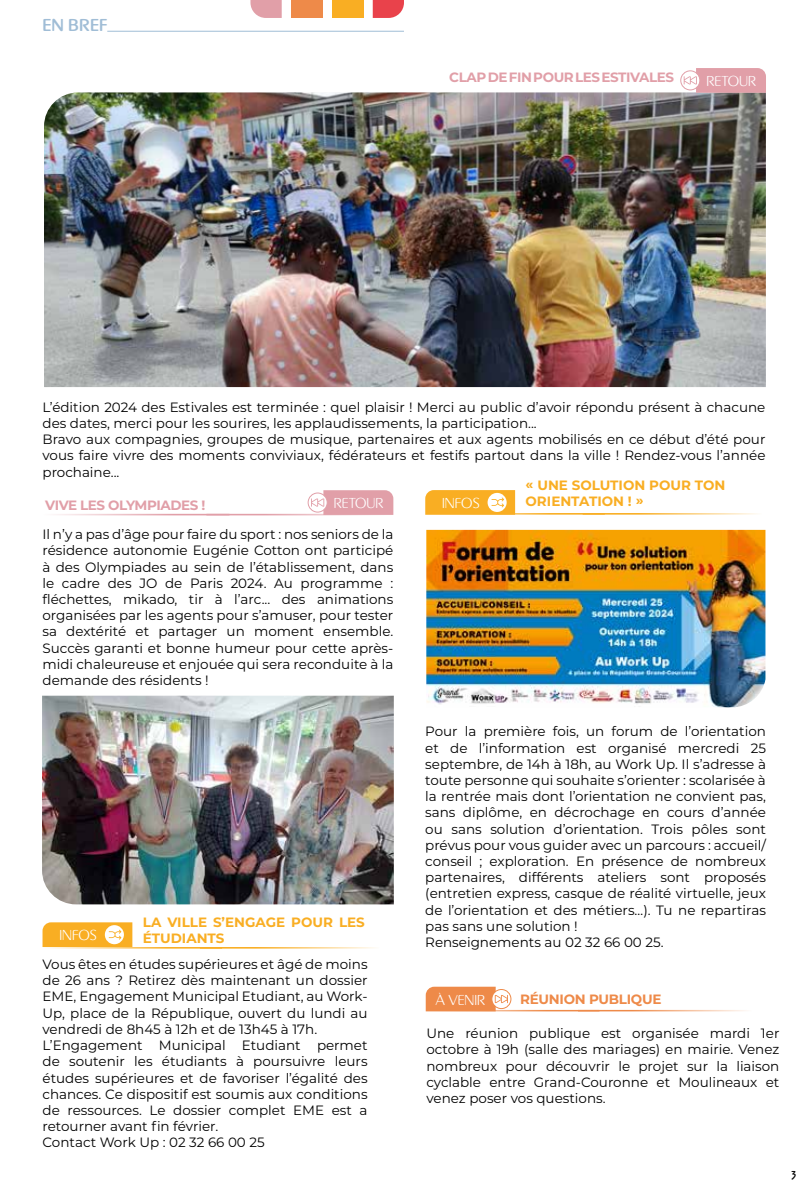
<style>
.page{position:relative;width:808px;height:1191px;background:#fff}
.page>*{position:absolute;margin:0;border:0;box-sizing:border-box;transform-origin:0 0}
.t1{font:500 18px "Pinot Grigio Modern";color:#a0bdd6}
.t2{font:300 15px "Pinot Grigio Modern";color:#fff}
.t3{font:13.5px/16.2px "Montserrat";color:#000}
.t4{font:700 13.5px/16.2px "Montserrat";color:#f9ae23}
.t5{font:700 13.5px "Montserrat";letter-spacing:-.03em;color:#e19fa8}
.t6{font:700 13.5px "Montserrat";letter-spacing:-.02em;color:#ee8a49}
.t7{font:500 12px "Pinot Grigio Modern";color:#000}
</style>
<div class="page">
<img style="left:44px;top:92px;width:722px;height:295px">
<img style="left:426px;top:530px;width:339px;height:177px">
<svg style="left:681px;top:71px;width:19px;height:19px"></svg>
<div style="left:680px;top:70px;width:20px;height:20px;border:1px solid #e19fa8;border-radius:50%"></div>
<svg style="left:684px;top:68px;width:82px;height:25px;background:#e4acb4"></svg>
<img style="left:42px;top:695px;width:352px;height:209px">
<div style="left:491px;top:989px;width:20px;height:20px;border:1px solid #ee8a49;border-radius:50%"></div>
<svg style="left:426px;top:986px;width:82px;height:24px;background:#f09d66"></svg>
<hr style="left:426px;top:1010px;width:173px;height:1px;background:#ee8a49">
<hr style="left:578px;top:1010px;width:174px;height:1px;background:#ee8a49">
<svg style="left:373px;top:0;width:31px;height:18px"></svg>
<div style="left:332px;top:0;width:31px;height:18px;background:#f9ae23"></div>
<div style="left:291px;top:0;width:31px;height:18px;background:#ee8a49"></div>
<svg style="left:250px;top:0;width:32px;height:18px"></svg>
<hr style="left:107px;top:31px;width:297px;height:1px;background:#a0bdd6">
<hr style="left:43px;top:514px;width:186px;height:1px;background:#e19fa8">
<hr style="left:206px;top:514px;width:187px;height:1px;background:#e19fa8">
<div style="left:308px;top:492px;width:20px;height:20px;border:1px solid #e19fa8;border-radius:50%"></div>
<svg style="left:311px;top:490px;width:82px;height:25px;background:#e5acb4"></svg>
<hr style="left:43px;top:947px;width:179px;height:1px;background:#f9ae23">
<hr style="left:200px;top:947px;width:179px;height:1px;background:#f9ae23">
<hr style="left:425px;top:513px;width:180px;height:1px;background:#f9ae23">
<hr style="left:583px;top:513px;width:179px;height:1px;background:#f9ae23">
<svg style="left:43px;top:922px;width:89px;height:25px;background:#f9b840"></svg>
<svg style="left:425px;top:490px;width:90px;height:25px;background:#f9b840"></svg>
<h1 class="t1" style="left:43px;top:17px;width:66px">EN BREF</h1>
<p class="t5" style="left:449px;top:68px;width:226px">CLAP DE FIN POUR LES ESTIVALES</p>
<p class="t2" style="left:706px;top:73px;width:51px">RETOUR</p>
<p class="t3" style="left:43px;top:398px;width:724px">L’édition 2024 des Estivales est terminée : quel plaisir ! Merci au public d’avoir répondu présent à chacune des dates, merci pour les sourires, les applaudissements, la participation...<br>Bravo aux compagnies, groupes de musique, partenaires et aux agents mobilisés en ce début d’été pour vous faire vivre des moments conviviaux, fédérateurs et festifs partout dans la ville ! Rendez-vous l’année prochaine...</p>
<p class="t4" style="left:526px;top:476px;width:201px">« UNE SOLUTION POUR TON<br>ORIENTATION ! »</p>
<p class="t2" style="left:442px;top:495px;width:39px">INFOS</p>
<p class="t2" style="left:334px;top:495px;width:51px">RETOUR</p>
<p class="t5" style="left:45px;top:496px;width:162px">VIVE LES OLYMPIADES !</p>
<p class="t3" style="left:43px;top:526px;width:352px;text-align:justify">Il n’y a pas d’âge pour faire du sport : nos seniors de la résidence autonomie Eugénie Cotton ont participé à des Olympiades au sein de l’établissement, dans le cadre des JO de Paris 2024. Au programme : fléchettes, mikado, tir à l’arc... des animations organisées par les agents pour s’amuser, pour tester sa dextérité et partager un moment ensemble.<br>Succès garanti et bonne humeur pour cette après&shy;midi chaleureuse et enjouée qui sera reconduite à la demande des résidents !</p>
<p class="t2" style="left:59px;top:927px;width:39px">INFOS</p>
<p class="t4" style="left:143px;top:913px;width:223px">LA VILLE S’ENGAGE POUR LES<br>ÉTUDIANTS</p>
<p class="t3" style="left:43px;top:955px;width:327px">Vous êtes en études supérieures et âgé de moins de 26 ans ? Retirez dès maintenant un dossier EME, Engagement Municipal Etudiant, au Work-Up, place de la République, ouvert du lundi au vendredi de 8h45 à 12h et de 13h45 à 17h.<br>L’Engagement Municipal Etudiant permet de soutenir les étudiants à poursuivre leurs études supérieures et de favoriser l’égalité des chances. Ce dispositif est soumis aux conditions de ressources. Le dossier complet EME est a retourner avant fin février.<br>Contact Work Up : 02 32 66 00 25</p>
<p class="t3" style="left:425px;top:723px;width:342px">Pour la première fois, un forum de l’orientation et de l’information est organisé mercredi 25 septembre, de 14h à 18h, au Work Up. Il s’adresse à toute personne qui souhaite s’orienter : scolarisée à la rentrée mais dont l’orientation ne convient pas, sans diplôme, en décrochage en cours d’année ou sans solution d’orientation. Trois pôles sont prévus pour vous guider avec un parcours : accueil/ conseil ; exploration. En présence de nombreux partenaires, différents ateliers sont proposés (entretien express, casque de réalité virtuelle, jeux de l’orientation et des métiers…). Tu ne repartiras pas sans une solution !<br>Renseignements au 02 32 66 00 25.</p>
<p class="t2" style="left:435px;top:992px;width:51px">À VENIR</p>
<p class="t6" style="left:520px;top:989px;width:143px">RÉUNION PUBLIQUE</p>
<p class="t3" style="left:426px;top:1024px;width:354px;text-align:justify">Une réunion publique est organisée mardi 1er octobre à 19h (salle des mariages) en mairie. Venez nombreux pour découvrir le projet sur la liaison cyclable entre Grand-Couronne et Moulineaux et venez poser vos questions.</p>
<p class="t7" style="left:791px;top:1169px;width:6px">3</p>
</div>
